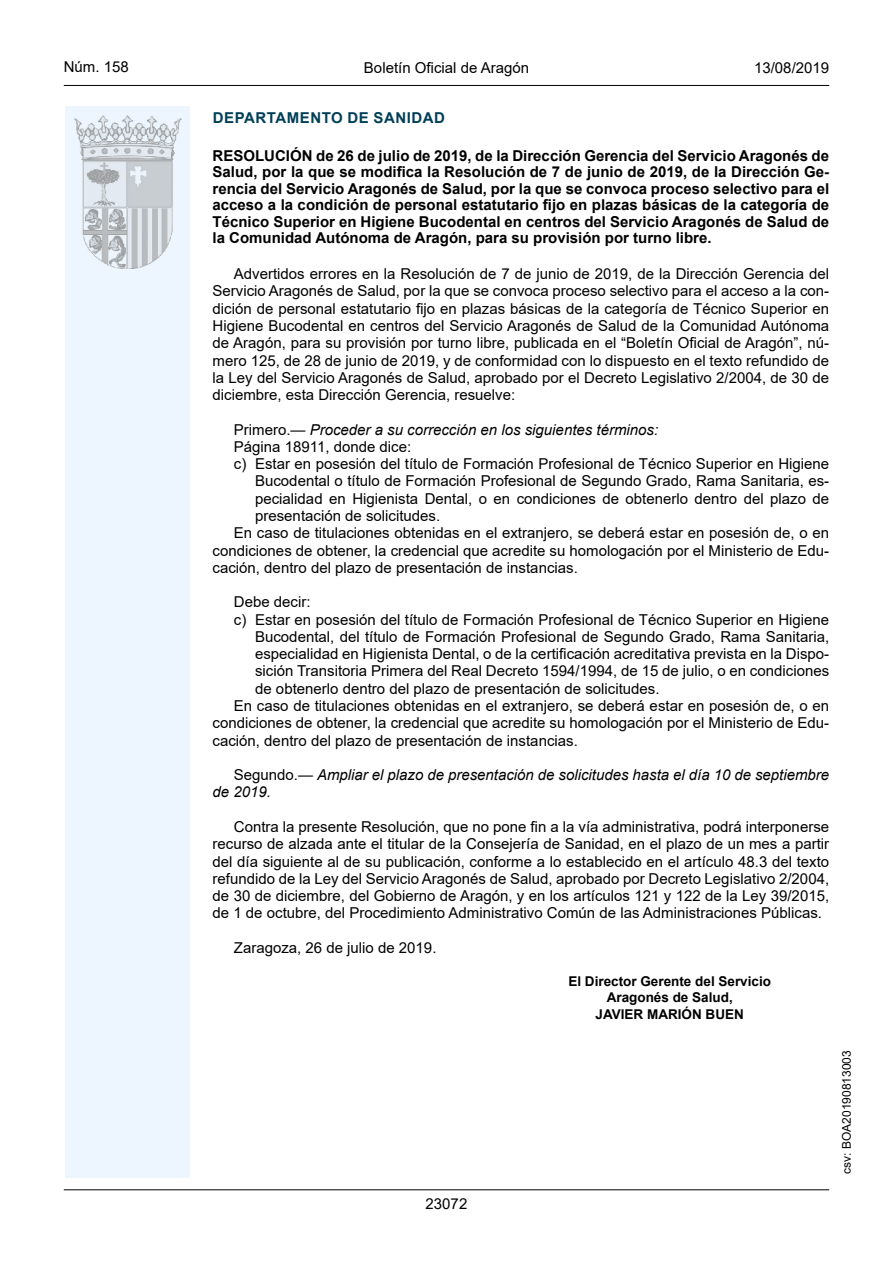
<style>
.page{position:relative;width:893px;height:1263px;background:#fff}
.page>*{position:absolute;margin:0;border:0;box-sizing:border-box;transform-origin:0 0}
.inicio_de_parrafo{font:15px/17.2px "Arial";color:#000;text-align:justify}
.Sangrado_01{font:15px/17.2px "Arial";color:#000;text-align:justify}
.Titulo_text{font:15px/16.5px "Arial Bold MT2";color:#000;text-align:justify}
.inicio_de_parrafo-2{font:italic 15px/17.2px "Arial";color:#000}
.estilo_head-c{font:15px "Arial";color:#000}
.emisor_text{font:15px "Arial Bold MT2";letter-spacing:.035em;color:#003f58}
.estilo_head-d{font:15px "Arial MT2";color:#000}
.estilo_head-i{font:15px "Arial MT2";color:#000}
.numero_pagina{font:15px "Arial MT2";color:#000}
.firma_der{font:13.5px "Arial Bold MT2";color:#000}
.estilo_head-i-2{font:12px "Arial MT2";color:#000}
.s1{font-family:"Arial";font-weight:700}
.s2{font-style:normal}
</style>
<div class="page">
<div style="left:65px;top:106px;width:125px;height:1072px;background:#edf6fe"></div>
<img style="left:75px;top:115px;width:106px;height:153px">
<hr style="left:64px;top:85px;width:765px;height:1px;background:#000">
<hr style="left:64px;top:1189px;width:765px;height:1px;background:#000">
<p class="estilo_head-i" style="left:64px;top:57px;width:67px">Núm. 158</p>
<p class="estilo_head-c" style="left:364px;top:57px;width:167px">Boletín Oficial de Aragón</p>
<p class="estilo_head-d" style="left:754px;top:57px;width:77px">13/08/2019</p>
<p class="emisor_text" style="left:213px;top:107px;width:234px">DEPARTAMENTO DE SANIDAD</p>
<p class="Titulo_text" style="left:213px;top:147px;width:618px">RESOLUCIÓN de 26 de julio de 2019, de la Dirección Gerencia del Servicio Aragonés de <span class="s1">Salud, por la que se modifica la Resolución de 7 de junio de 2019, de la Dirección Ge&shy;</span>rencia del Servicio Aragonés de Salud, por la que se convoca proceso selectivo para el <span class="s1">acceso a la condición de personal estatutario fijo en plazas básicas de la categoría de </span>Técnico Superior en Higiene Bucodental en centros del Servicio Aragonés de Salud de <span class="s1">la Comunidad Autónoma de Aragón, para su provisión por turno libre.</span></p>
<p class="inicio_de_parrafo" style="left:213px;top:265px;width:618px;text-indent:21px">Advertidos errores en la Resolución de 7 de junio de 2019, de la Dirección Gerencia del Servicio Aragonés de Salud, por la que se convoca proceso selectivo para el acceso a la con&shy;dición de personal estatutario fijo en plazas básicas de la categoría de Técnico Superior en Higiene Bucodental en centros del Servicio Aragonés de Salud de la Comunidad Autónoma de Aragón, para su provisión por turno libre, publicada en el “Boletín Oficial de Aragón”, nú&shy;mero 125, de 28 de junio de 2019, y de conformidad con lo dispuesto en el texto refundido de la Ley del Servicio Aragonés de Salud, aprobado por el Decreto Legislativo 2/2004, de 30 de diciembre, esta Dirección Gerencia, resuelve:</p>
<p class="inicio_de_parrafo-2" style="left:234px;top:421px;width:426px"><span class="s2">Primero.—</span> Proceder a su corrección en los siguientes términos:</p>
<p class="inicio_de_parrafo" style="left:234px;top:438px;width:179px">Página 18911, donde dice:</p>
<p class="Sangrado_01" style="left:255px;top:455px;width:576px;text-indent:-21px">c) Estar en posesión del título de Formación Profesional de Técnico Superior en Higiene Bucodental o título de Formación Profesional de Segundo Grado, Rama Sanitaria, es&shy;pecialidad en Higienista Dental, o en condiciones de obtenerlo dentro del plazo de presentación de solicitudes.</p>
<p class="inicio_de_parrafo" style="left:213px;top:524px;width:618px;text-indent:21px">En caso de titulaciones obtenidas en el extranjero, se deberá estar en posesión de, o en condiciones de obtener, la credencial que acredite su homologación por el Ministerio de Edu&shy;cación, dentro del plazo de presentación de instancias.</p>
<p class="inicio_de_parrafo" style="left:234px;top:593px;width:78px">Debe decir:</p>
<p class="Sangrado_01" style="left:255px;top:611px;width:576px;text-indent:-21px">c) Estar en posesión del título de Formación Profesional de Técnico Superior en Higiene Bucodental, del título de Formación Profesional de Segundo Grado, Rama Sanitaria, especialidad en Higienista Dental, o de la certificación acreditativa prevista en la Dispo&shy;sición Transitoria Primera del Real Decreto 1594/1994, de 15 de julio, o en condiciones de obtenerlo dentro del plazo de presentación de solicitudes.</p>
<p class="inicio_de_parrafo" style="left:213px;top:697px;width:618px;text-indent:21px">En caso de titulaciones obtenidas en el extranjero, se deberá estar en posesión de, o en condiciones de obtener, la credencial que acredite su homologación por el Ministerio de Edu&shy;cación, dentro del plazo de presentación de instancias.</p>
<p class="inicio_de_parrafo-2" style="left:213px;top:766px;width:618px;text-indent:21px"><span class="s2">Segundo.—</span> Ampliar el plazo de presentación de solicitudes hasta el día 10 de septiembre de 2019.</p>
<p class="inicio_de_parrafo" style="left:213px;top:818px;width:618px;text-indent:21px">Contra la presente Resolución, que no pone fin a la vía administrativa, podrá interponerse recurso de alzada ante el titular de la Consejería de Sanidad, en el plazo de un mes a partir del día siguiente al de su publicación, conforme a lo establecido en el artículo 48.3 del texto refundido de la Ley del Servicio Aragonés de Salud, aprobado por Decreto Legislativo 2/2004, de 30 de diciembre, del Gobierno de Aragón, y en los artículos 121 y 122 de la Ley 39/2015, de 1 de octubre, del Procedimiento Administrativo Común de las Administraciones Públicas.</p>
<p class="inicio_de_parrafo" style="left:234px;top:939px;width:204px">Zaragoza, 26 de julio de 2019.</p>
<p class="firma_der" style="left:568px;top:972px;width:204px">El Director Gerente del Servicio</p>
<p class="firma_der" style="left:607px;top:988px;width:128px">Aragonés de Salud,</p>
<p class="firma_der" style="left:596px;top:1005px;width:150px">JAVIER MARIÓN BUEN</p>
<p class="numero_pagina" style="left:426px;top:1193px;width:43px">23072</p>
<p class="estilo_head-i-2" style="left:838px;top:1174px;width:125px;rotate:-90deg">csv: BOA20190813003</p>
</div>
